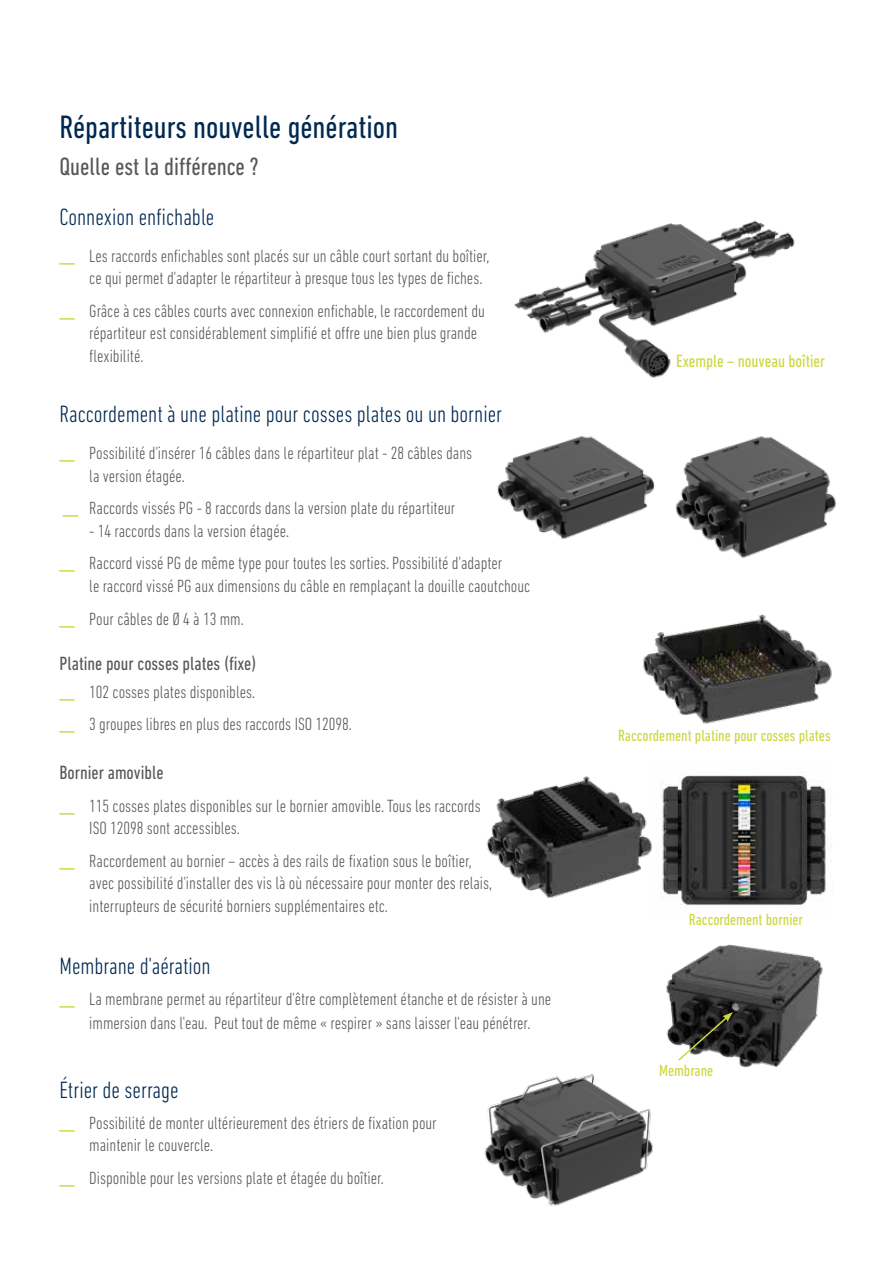
<style>
.page{position:relative;width:893px;height:1263px;background:#fff}
.page>*{position:absolute;margin:0;border:0;box-sizing:border-box;transform-origin:0 0}
.t1{font:condensed 33px "DIN Next LT Pro";color:#002851}
.t2{font:condensed 25.5px "DIN Next LT Pro";color:#575756}
.t3{font:300 condensed 24px "DIN Next LT Pro";color:#002851}
.t4{font:condensed 19.5px "DIN Next LT Pro";color:#575756}
.t5{font:300 condensed 18px/22.5px "DIN Next LT Pro";color:#575756}
.t6{font:condensed 18px "DIN Next LT Pro";color:#ccd73f}
.t7{font:condensed 16.5px "DIN Next LT Pro";color:#ccd73f}
.s1{font-weight:700;color:#ccd73f}
</style>
<div class="page">
<img style="left:643px;top:614px;width:189px;height:110px">
<img style="left:486px;top:776px;width:166px;height:122px">
<img style="left:662px;top:772px;width:164px;height:134px">
<img style="left:514px;top:220px;width:281px;height:158px">
<img style="left:497px;top:435px;width:158px;height:105px">
<img style="left:675px;top:436px;width:162px;height:122px">
<img style="left:484px;top:1074px;width:169px;height:132px">
<img style="left:666px;top:945px;width:157px;height:123px">
<svg style="left:677px;top:1012px;width:56px;height:50px"></svg>
<h1 class="t1" style="left:60px;top:108px;width:340px">Répartiteurs nouvelle génération</h1>
<h2 class="t2" style="left:60px;top:152px;width:201px">Quelle est la différence ?</h2>
<h3 class="t3" style="left:60px;top:203px;width:156px">Connexion enfichable</h3>
<p class="t5" style="left:89px;top:244px;width:402px;text-indent:-30px"><span class="s1">__</span> Les raccords enfichables sont placés sur un câble court sortant du boîtier, ce qui permet d'adapter le répartiteur à presque tous les types de fiches.</p>
<p class="t5" style="left:89px;top:299px;width:397px;text-indent:-30px"><span class="s1">__</span> Grâce à ces câbles courts avec connexion enfichable, le raccordement du répartiteur est considérablement simplifié et offre une bien plus grande flexibilité.</p>
<h3 class="t3" style="left:60px;top:400px;width:444px">Raccordement à une platine pour cosses plates ou un bornier</h3>
<p class="t5" style="left:89px;top:442px;width:384px;text-indent:-30px"><span class="s1">__</span> Possibilité d'insérer 16 câbles dans le répartiteur plat - 28 câbles dans la version étagée.</p>
<p class="t5" style="left:63px;top:497px;width:394px"><span class="s1">__</span> Raccords vissés PG - 8 raccords dans la version plate du répartiteur</p>
<p class="t5" style="left:60px;top:514px;width:444px;line-height:32.5px;text-indent:30px">- 14 raccords dans la version étagée.<br><span class="s1">__</span> Raccord vissé PG de même type pour toutes les sorties. Possibilité d'adapter</p>
<p class="t5" style="left:60px;top:569px;width:472px;line-height:33px;text-indent:30px">le raccord vissé PG aux dimensions du câble en remplaçant la douille caoutchouc <span class="s1">__</span> Pour câbles de Ø 4 à 13 mm.</p>
<p class="t4" style="left:60px;top:652px;width:198px">Platine pour cosses plates (fixe)</p>
<p class="t5" style="left:60px;top:676px;width:294px;line-height:31.5px"><span class="s1">__</span> 102 cosses plates disponibles.<br><span class="s1">__</span> 3 groupes libres en plus des raccords ISO 12098.</p>
<p class="t4" style="left:60px;top:761px;width:105px">Bornier amovible</p>
<p class="t5" style="left:89px;top:794px;width:393px;text-indent:-30px"><span class="s1">__</span> 115 cosses plates disponibles sur le bornier amovible. Tous les raccords<br>ISO 12098 sont accessibles.</p>
<p class="t5" style="left:89px;top:849px;width:404px;text-indent:-30px"><span class="s1">__</span> Raccordement au bornier – accès à des rails de fixation sous le boîtier, avec possibilité d'installer des vis là où nécessaire pour monter des relais, interrupteurs de sécurité borniers supplémentaires etc.</p>
<h3 class="t3" style="left:60px;top:952px;width:153px">Membrane d'aération</h3>
<p class="t5" style="left:60px;top:986px;width:493px;line-height:24px;text-align:center"><span class="s1">__</span> La membrane permet au répartiteur d'être complètement étanche et de résister à une immersion dans l'eau. Peut tout de même « respirer » sans laisser l'eau pénétrer.</p>
<h3 class="t3" style="left:60px;top:1076px;width:121px">Étrier de serrage</h3>
<p class="t5" style="left:89px;top:1111px;width:349px;text-indent:-30px"><span class="s1">__</span> Possibilité de monter ultérieurement des étriers de fixation pour maintenir le couvercle.</p>
<p class="t5" style="left:60px;top:1166px;width:326px"><span class="s1">__</span> Disponible pour les versions plate et étagée du boîtier.</p>
<p class="t6" style="left:676px;top:351px;width:151px">Exemple – nouveau boîtier</p>
<p class="t7" style="left:618px;top:726px;width:214px">Raccordement platine pour cosses plates</p>
<p class="t7" style="left:689px;top:910px;width:116px">Raccordement bornier</p>
<p class="t7" style="left:659px;top:1061px;width:56px">Membrane</p>
</div>
